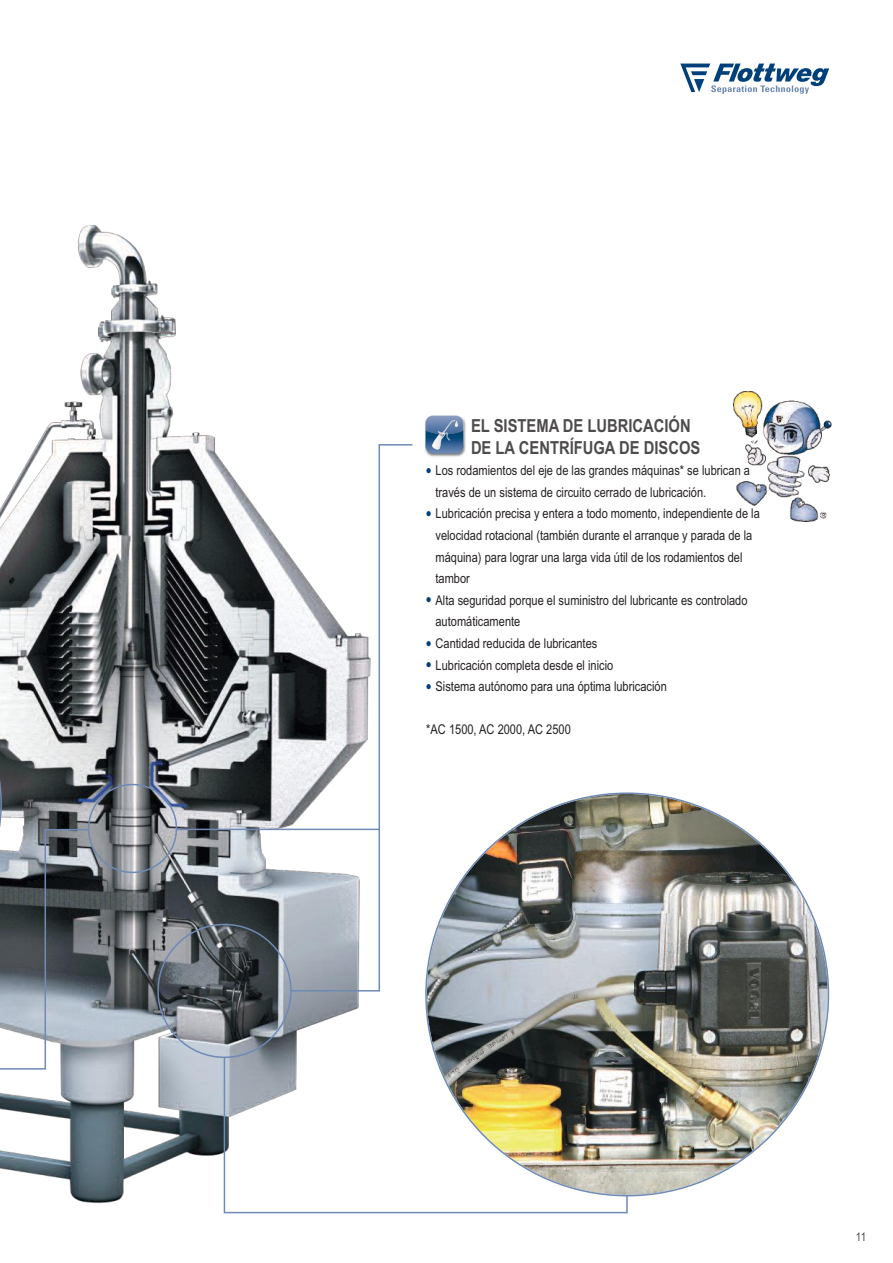
<style>
.page{position:relative;width:893px;height:1263px;background:#fff}
.page>*{position:absolute;margin:0;border:0;box-sizing:border-box;transform-origin:0 0}
.t1{font:700 18px/21.6px "Arial Narrow";color:#4e4b4c}
.t2{font:13.5px/21.6px "Arial Narrow";color:#241f1f}
.t3{font:12px "Arial Narrow";color:#4e4b4c}
.s1{font-weight:700;font-size:18px;color:#00407a}
</style>
<div class="page">
<svg style="left:680px;top:64px;width:149px;height:30px"></svg>
<img style="left:0;top:225px;width:359px;height:978px">
<img style="left:426px;top:419px;width:40px;height:38px">
<svg style="left:425px;top:415px;width:38px;height:38px"></svg>
<img style="left:733px;top:392px;width:99px;height:130px">
<img style="left:425px;top:792px;width:404px;height:404px">
<svg style="left:290px;top:443px;width:123px;height:549px"></svg>
<hr style="left:177px;top:829px;width:202px;height:1px;background:#6e8ab5">
<svg style="left:0;top:642px;width:292px;height:428px;background:#7b8085"></svg>
<img style="left:223px;top:1056px;width:405px;height:158px">
<h1 class="t1" style="left:471px;top:415px;width:231px">EL SISTEMA DE LUBRICACIÓN<br>DE LA CENTRÍFUGA DE DISCOS</h1>
<p class="t2" style="left:435px;top:460px;width:316px;text-indent:-9px"><span class="s1">•</span> Los rodamientos del eje de las grandes máquinas* se lubrican a través de un sistema de circuito cerrado de lubricación.</p>
<p class="t2" style="left:435px;top:503px;width:326px;text-indent:-9px"><span class="s1">•</span> Lubricación precisa y entera a todo momento, independiente de la velocidad rotacional (también durante el arranque y parada de la máquina) para lograr una larga vida útil de los rodamientos del tambor</p>
<p class="t2" style="left:435px;top:589px;width:314px;text-indent:-9px"><span class="s1">•</span> Alta seguridad porque el suministro del lubricante es controlado automáticamente</p>
<p class="t2" style="left:426px;top:633px;width:173px"><span class="s1">•</span> Cantidad reducida de lubricantes</p>
<p class="t2" style="left:426px;top:654px;width:189px"><span class="s1">•</span> Lubricación completa desde el inicio</p>
<p class="t2" style="left:426px;top:676px;width:242px"><span class="s1">•</span> Sistema autónomo para una óptima lubricación</p>
<p class="t2" style="left:426px;top:719px;width:146px">*AC 1500, AC 2000, AC 2500</p>
<p class="t3" style="left:856px;top:1229px;width:12px">11</p>
</div>
